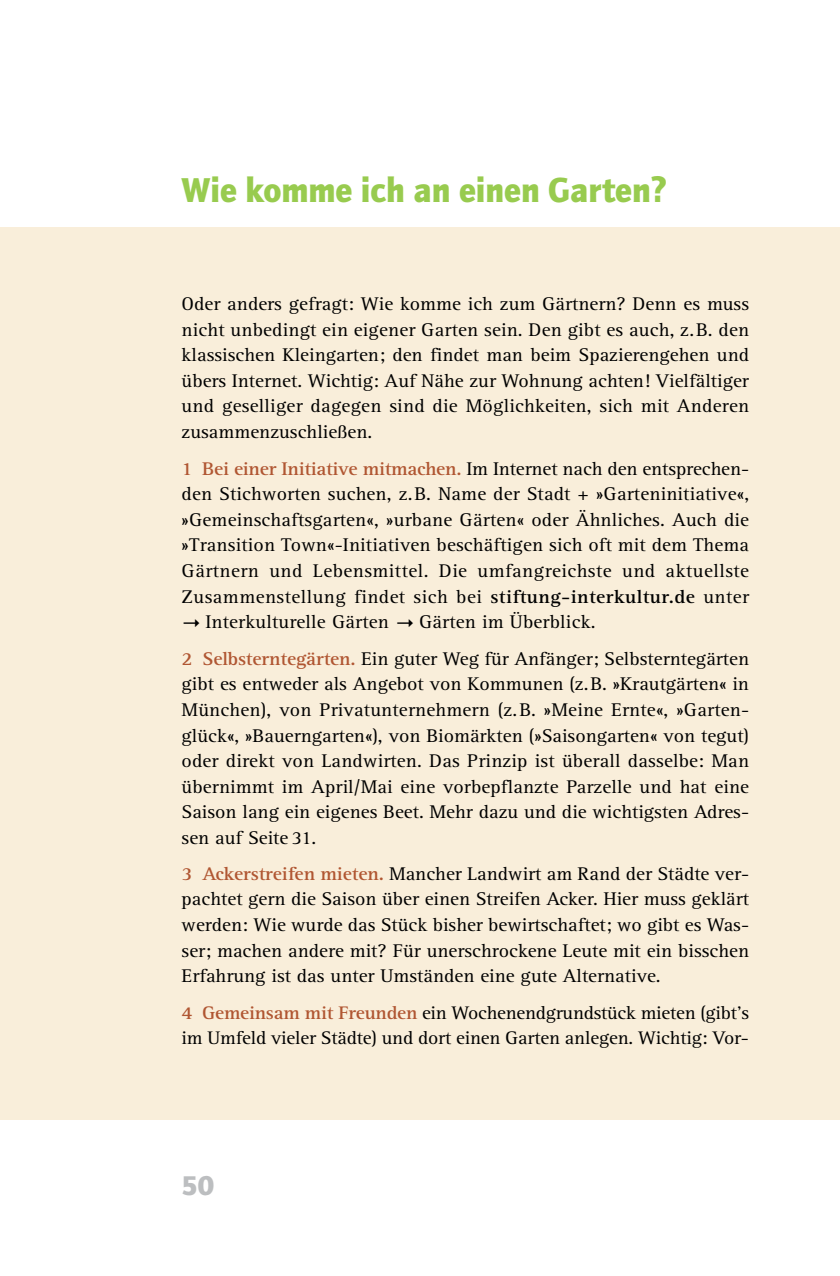
<style>
.page{position:relative;width:840px;height:1276px;background:#fff}
.page>*{position:absolute;margin:0;border:0;box-sizing:border-box;transform-origin:0 0}
.t1{font:35.8px "Quay Itc T Blac";color:#98cb4f;scale:.95 1}
.t2{font:28px "Quay Itc T Blac";color:#bcbec0}
.t3{font:19px/25.6px "Rotis Serif";color:#000;text-align:justify;scale:1.05 1}
.t4{font:18.8px/25.6px "Rotis Serif";letter-spacing:-.01em;color:#000;scale:1.05 1}
.s1{font-weight:700;color:#b05632}
.s2{font-weight:700}
.s3{font-family:"Lucida Grande"}
</style>
<div class="page">
<div style="left:0;top:227px;width:839px;height:892px;background:#f9eeda"></div>
<h1 class="t1" style="left:181px;top:176px;width:512px">Wie komme ich an einen Garten?</h1>
<p class="t3" style="left:181px;top:292px;width:542px">Oder anders gefragt: Wie komme ich zum Gärtnern? Denn es muss nicht unbedingt ein eigener Garten sein. Den gibt es auch, z.B. den klassischen Kleingarten; den findet man beim Spazierengehen und übers Internet. Wichtig: Auf Nähe zur Wohnung achten! Vielfältiger und geselliger dagegen sind die Möglichkeiten, sich mit Anderen zusammenzuschließen.</p>
<p class="t3" style="left:181px;top:457px;width:541px"><span class="s1">1 Bei einer Initiative mitmachen.</span> Im Internet nach den entsprechen&shy;den Stichworten suchen, z.B. Name der Stadt + »Garteninitiative«, »Gemeinschaftsgarten«, »urbane Gärten« oder Ähnliches. Auch die »Transition Town«-Initiativen beschäftigen sich oft mit dem Thema Gärtnern und Lebensmittel. Die umfangreichste und aktuellste Zusammenstellung findet sich bei <span class="s2">stiftung-interkultur.de</span> unter</p>
<p class="t3" style="left:181px;top:605px;width:541px;line-height:36.6px"><span class="s3">→</span> Interkulturelle Gärten <span class="s3">→</span> Gärten im Überblick.<br><span class="s1">2 Selbsterntegärten.</span> Ein guter Weg für Anfänger; Selbsterntegärten</p>
<p class="t3" style="left:181px;top:673px;width:542px">gibt es entweder als Angebot von Kommunen (z.B. »Krautgärten« in München), von Privatunternehmern (z.B. »Meine Ernte«, »Garten&shy;glück«, »Bauerngarten«), von Biomärkten (»Saisongarten« von tegut) oder direkt von Landwirten. Das Prinzip ist überall dasselbe: Man übernimmt im April/Mai eine vorbepflanzte Parzelle und hat eine Saison lang ein eigenes Beet. Mehr dazu und die wichtigsten Adres&shy;sen auf Seite 31.</p>
<p class="t3" style="left:181px;top:862px;width:541px"><span class="s1">3 Ackerstreifen mieten.</span> Mancher Landwirt am Rand der Städte ver&shy;pachtet gern die Saison über einen Streifen Acker. Hier muss geklärt werden: Wie wurde das Stück bisher bewirtschaftet; wo gibt es Was&shy;ser; machen andere mit? Für unerschrockene Leute mit ein bisschen Erfahrung ist das unter Umständen eine gute Alternative.</p>
<p class="t4" style="left:181px;top:1001px;width:541px"><span class="s1">4 Gemeinsam mit Freunden</span> ein Wochenendgrundstück mieten (gibt’s im Umfeld vieler Städte) und dort einen Garten anlegen. Wichtig: Vor-</p>
<h2 class="t2" style="left:181px;top:1174px;width:34px">50</h2>
</div>
